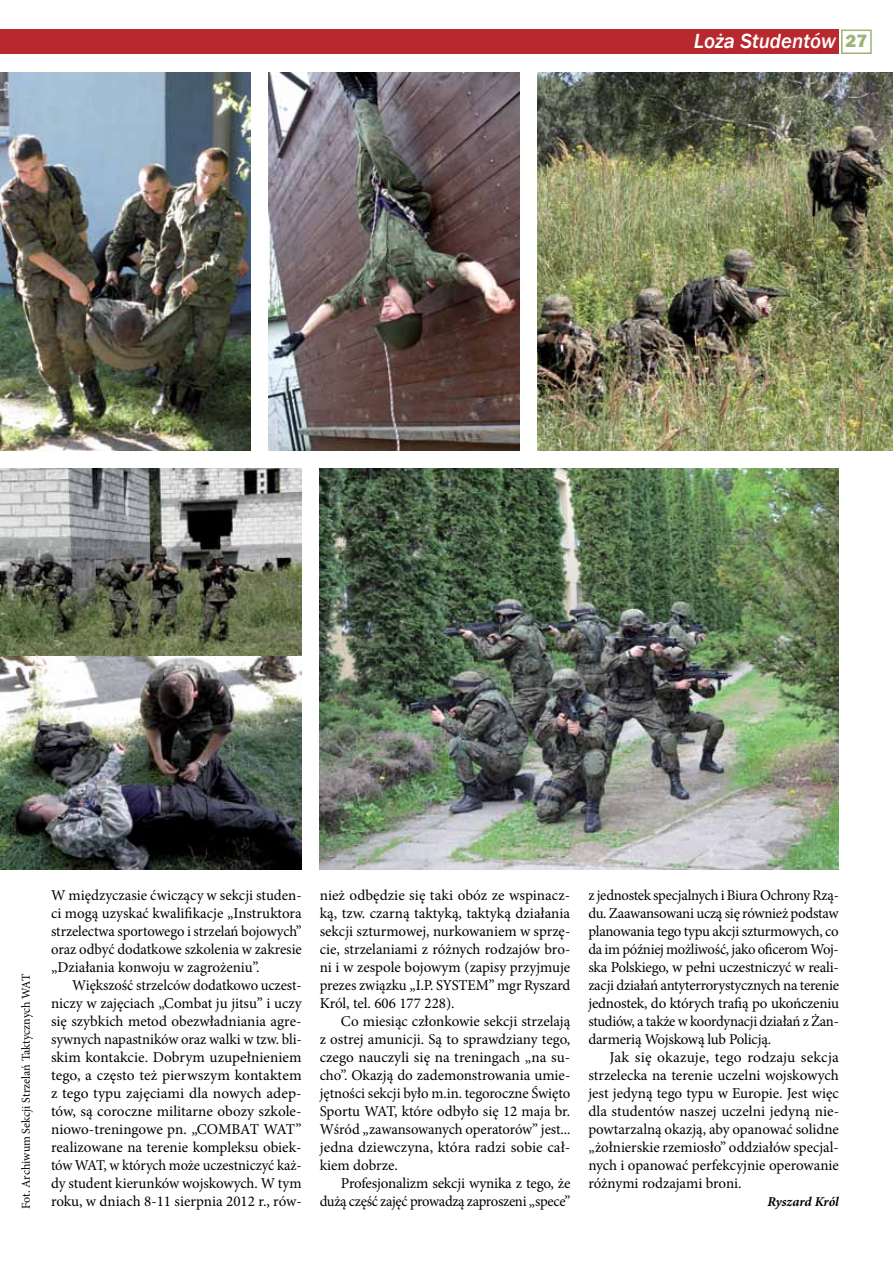
<style>
.page{position:relative;width:893px;height:1263px;background:#fff}
.page>*{position:absolute;margin:0;border:0;box-sizing:border-box;transform-origin:0 0}
.t1{font:italic 500 21px "Franklin Gothic";color:#fff}
.t2{font:15px/18px "Minion Pro";letter-spacing:-.01em;color:#000;text-align:justify}
.t3{font:italic 700 13.5px "Minion Pro";letter-spacing:-.01em;color:#000}
.t4{font:12px "Minion Pro";letter-spacing:-.005em;color:#000}
.s1{font-family:"Frankfurt Gothic";font-weight:800;font-style:normal;font-size:18px;color:#9cb475}
</style>
<div class="page">
<img style="left:269px;top:72px;width:250px;height:378px">
<img style="left:0;top:468px;width:302px;height:188px">
<img style="left:0;top:72px;width:251px;height:378px">
<img style="left:0;top:656px;width:302px;height:214px">
<img style="left:320px;top:468px;width:519px;height:402px">
<img style="left:537px;top:72px;width:356px;height:378px">
<div style="left:841px;top:30px;width:31px;height:24px;border:2px solid #9cb475"></div>
<div style="left:0;top:30px;width:839px;height:24px;background:#b8292f"></div>
<h1 class="t1" style="left:694px;top:28px;width:175px">Loża Studentów <span class="s1">27</span></h1>
<p class="t4" style="left:18px;top:1209px;width:237px;rotate:-90deg">Fot. Archiwum Sekcji Strzelań Taktycznych WAT</p>
<p class="t2" style="left:51px;top:886px;width:252px">W międzyczasie ćwiczący w sekcji studen&shy;ci mogą uzyskać kwalifikacje „Instruktora strzelectwa sportowego i strzelań bojowych” oraz odbyć dodatkowe szkolenia w zakresie „Działania konwoju w zagrożeniu”.</p>
<p class="t2" style="left:51px;top:976px;width:252px;text-indent:21px">Większość strzelców dodatkowo uczest&shy;niczy w zajęciach „Combat ju jitsu” i uczy się szybkich metod obezwładniania agre&shy;sywnych napastników oraz walki w tzw. bli&shy;skim kontakcie. Dobrym uzupełnieniem tego, a często też pierwszym kontaktem z tego typu zajęciami dla nowych adep&shy;tów, są coroczne militarne obozy szkole&shy;niowo-treningowe pn. „COMBAT WAT” realizowane na terenie kompleksu obiek&shy;tów WAT, w których może uczestniczyć każ&shy;dy student kierunków wojskowych. W tym roku, w dniach 8-11 sierpnia 2012 r., rów-</p>
<p class="t2" style="left:320px;top:886px;width:252px">nież odbędzie się taki obóz ze wspinacz&shy;ką, tzw. czarną taktyką, taktyką działania sekcji szturmowej, nurkowaniem w sprzę&shy;cie, strzelaniami z różnych rodzajów bro&shy;ni i w zespole bojowym (zapisy przyjmuje prezes związku „I.P. SYSTEM” mgr Ryszard Król, tel. 606 177 228).</p>
<p class="t2" style="left:320px;top:1012px;width:252px;text-indent:21px">Co miesiąc członkowie sekcji strzelają z ostrej amunicji. Są to sprawdziany tego, czego nauczyli się na treningach „na su&shy;cho”. Okazją do zademonstrowania umie&shy;jętności sekcji było m.in. tegoroczne Święto Sportu WAT, które odbyło się 12 maja br.<br>Wśród „zawansowanych operatorów” jest... jedna dziewczyna, która radzi sobie cał&shy;kiem dobrze.</p>
<p class="t2" style="left:320px;top:1174px;width:252px;text-align:right">Profesjonalizm sekcji wynika z tego, że dużą część zajęć prowadzą zaproszeni „spece”</p>
<p class="t2" style="left:588px;top:886px;width:252px">z jednostek specjalnych i Biura Ochrony Rzą&shy;du. Zaawansowani uczą się również podstaw planowania tego typu akcji szturmowych, co da im później możliwość, jako oficerom Woj&shy;ska Polskiego, w pełni uczestniczyć w reali&shy;zacji działań antyterrorystycznych na terenie jednostek, do których trafią po ukończeniu studiów, a także w koordynacji działań z Żan&shy;darmerią Wojskową lub Policją.</p>
<p class="t2" style="left:588px;top:1048px;width:252px;text-indent:21px">Jak się okazuje, tego rodzaju sekcja strzelecka na terenie uczelni wojskowych jest jedyną tego typu w Europie. Jest więc dla studentów naszej uczelni jedyną nie&shy;powtarzalną okazją, aby opanować solidne „żołnierskie rzemiosło” oddziałów specjal&shy;nych i opanować perfekcyjnie operowanie różnymi rodzajami broni.</p>
<p class="t3" style="left:767px;top:1192px;width:73px">Ryszard Król</p>
</div>
